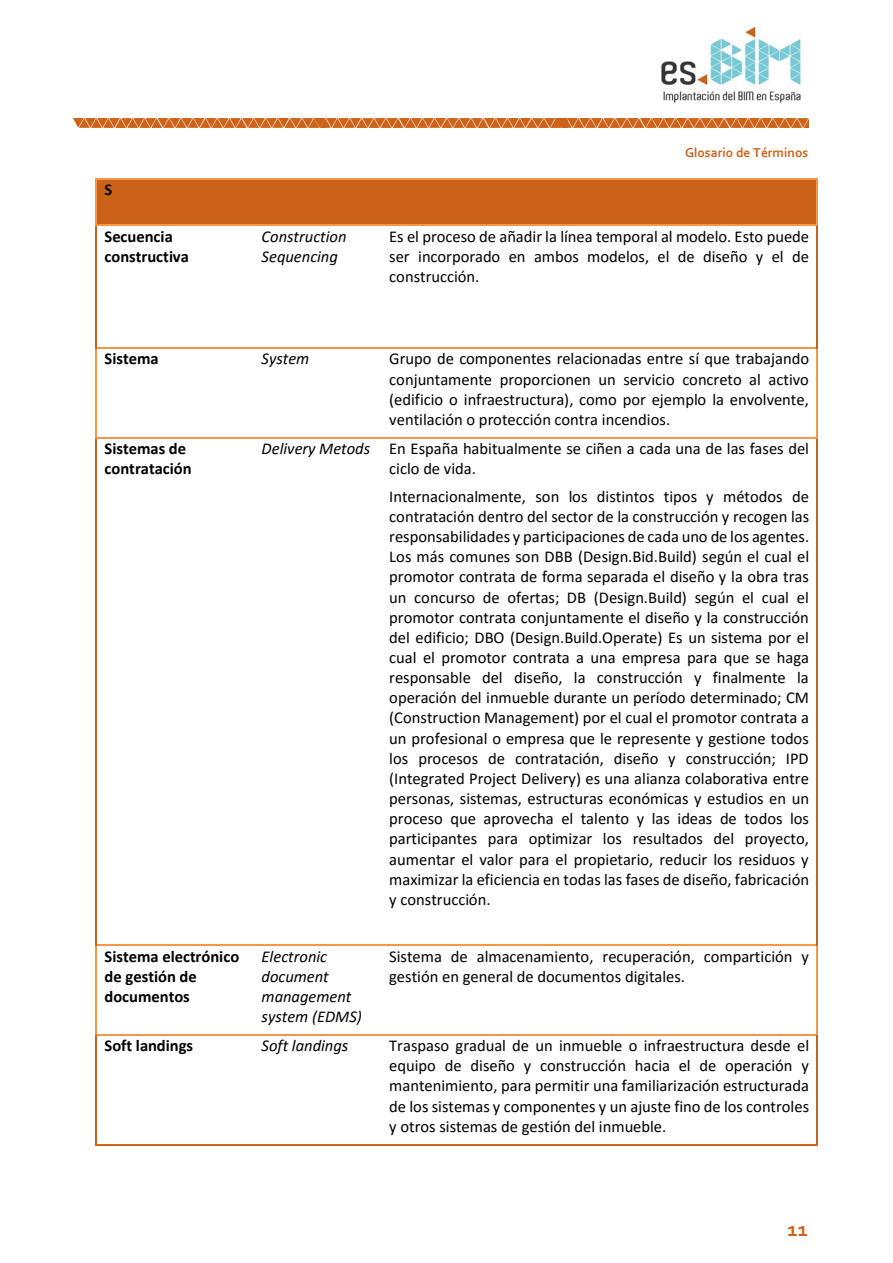
<style>
.page{position:relative;width:893px;height:1263px;background:#fff}
.page>*{position:absolute;margin:0;border:0;box-sizing:border-box;transform-origin:0 0}
.t1{font:700 21px "Corbel";color:#cb6219}
.t2{font:16.5px/20.1px "Calibri";color:#000;text-align:justify}
.t3{font:700 16.5px/20.1px "Calibri";color:#000}
.t4{font:italic 16.5px/20.1px "Calibri";color:#000}
.t5{font:700 13.5px "Corbel";color:#cb6219}
</style>
<div class="page">
<img style="left:567px;top:118px;width:241px;height:10px">
<img style="left:326px;top:118px;width:241px;height:10px">
<img style="left:73px;top:118px;width:253px;height:10px">
<img style="left:661px;top:26px;width:142px;height:77px">
<div style="left:97px;top:180px;width:8px;height:27px;background:#cb6219"></div>
<div style="left:245px;top:180px;width:8px;height:27px;background:#cb6219"></div>
<div style="left:97px;top:207px;width:156px;height:18px;background:#cb6219"></div>
<div style="left:105px;top:180px;width:140px;height:27px;background:#cb6219"></div>
<div style="left:253px;top:180px;width:9px;height:27px;background:#cb6219"></div>
<div style="left:373px;top:180px;width:8px;height:27px;background:#cb6219"></div>
<div style="left:253px;top:207px;width:128px;height:18px;background:#cb6219"></div>
<div style="left:262px;top:180px;width:111px;height:27px;background:#cb6219"></div>
<div style="left:381px;top:180px;width:8px;height:27px;background:#cb6219"></div>
<div style="left:809px;top:180px;width:7px;height:27px;background:#cb6219"></div>
<div style="left:381px;top:207px;width:435px;height:18px;background:#cb6219"></div>
<div style="left:389px;top:180px;width:420px;height:27px;background:#cb6219"></div>
<hr style="left:97px;top:178px;width:156px;height:2px;background:#f79646">
<hr style="left:255px;top:178px;width:126px;height:2px;background:#f79646">
<hr style="left:383px;top:178px;width:433px;height:2px;background:#f79646">
<hr style="left:96px;top:180px;width:1px;height:45px;background:#f79646">
<hr style="left:816px;top:180px;width:2px;height:45px;background:#f79646">
<hr style="left:97px;top:225px;width:156px;height:1px;background:#f79646">
<hr style="left:255px;top:225px;width:126px;height:1px;background:#f79646">
<hr style="left:383px;top:225px;width:433px;height:1px;background:#f79646">
<hr style="left:96px;top:226px;width:1px;height:121px;background:#cb6219">
<hr style="left:816px;top:226px;width:2px;height:121px;background:#cb6219">
<hr style="left:97px;top:347px;width:156px;height:2px;background:#f79646">
<hr style="left:255px;top:347px;width:126px;height:2px;background:#f79646">
<hr style="left:383px;top:347px;width:433px;height:2px;background:#f79646">
<hr style="left:96px;top:349px;width:1px;height:88px;background:#f79646">
<hr style="left:816px;top:349px;width:2px;height:88px;background:#f79646">
<hr style="left:97px;top:437px;width:156px;height:2px;background:#f79646">
<hr style="left:255px;top:437px;width:126px;height:2px;background:#f79646">
<hr style="left:383px;top:437px;width:433px;height:2px;background:#f79646">
<hr style="left:96px;top:439px;width:1px;height:505px;background:#cb6219">
<hr style="left:816px;top:439px;width:2px;height:505px;background:#cb6219">
<hr style="left:97px;top:944px;width:156px;height:2px;background:#f79646">
<hr style="left:255px;top:944px;width:126px;height:2px;background:#f79646">
<hr style="left:383px;top:944px;width:433px;height:2px;background:#f79646">
<hr style="left:96px;top:946px;width:1px;height:88px;background:#f79646">
<hr style="left:816px;top:946px;width:2px;height:88px;background:#f79646">
<hr style="left:97px;top:1034px;width:156px;height:2px;background:#f79646">
<hr style="left:255px;top:1034px;width:126px;height:2px;background:#f79646">
<hr style="left:383px;top:1034px;width:433px;height:2px;background:#f79646">
<hr style="left:96px;top:1036px;width:1px;height:108px;background:#cb6219">
<hr style="left:97px;top:1144px;width:156px;height:1px;background:#cb6219">
<hr style="left:254px;top:1144px;width:127px;height:1px;background:#cb6219">
<hr style="left:381px;top:1144px;width:435px;height:1px;background:#cb6219">
<hr style="left:816px;top:1036px;width:2px;height:108px;background:#cb6219">
<p class="t5" style="left:685px;top:147px;width:125px">Glosario de Términos</p>
<p class="t3" style="left:105px;top:181px;width:9px">S</p>
<p class="t3" style="left:105px;top:228px;width:86px">Secuencia constructiva</p>
<p class="t4" style="left:262px;top:228px;width:86px">Construction<br>Sequencing</p>
<p class="t2" style="left:389px;top:228px;width:421px">Es el proceso de añadir la línea temporal al modelo. Esto puede ser incorporado en ambos modelos, el de diseño y el de construcción.</p>
<p class="t3" style="left:105px;top:350px;width:56px">Sistema</p>
<p class="t4" style="left:262px;top:350px;width:49px">System</p>
<p class="t2" style="left:389px;top:350px;width:421px">Grupo de componentes relacionadas entre sí que trabajando conjuntamente proporcionen un servicio concreto al activo (edificio o infraestructura), como por ejemplo la envolvente, ventilación o protección contra incendios.</p>
<p class="t3" style="left:105px;top:440px;width:88px">Sistemas de contratación</p>
<p class="t4" style="left:262px;top:440px;width:110px">Delivery Metods</p>
<p class="t2" style="left:389px;top:440px;width:421px">En España habitualmente se ciñen a cada una de las fases del ciclo de vida.</p>
<p class="t2" style="left:389px;top:488px;width:422px">Internacionalmente, son los distintos tipos y métodos de contratación dentro del sector de la construcción y recogen las responsabilidades y participaciones de cada uno de los agentes.<br>Los más comunes son DBB (Design.Bid.Build) según el cual el promotor contrata de forma separada el diseño y la obra tras un concurso de ofertas; DB (Design.Build) según el cual el promotor contrata conjuntamente el diseño y la construcción del edificio; DBO (Design.Build.Operate) Es un sistema por el cual el promotor contrata a una empresa para que se haga responsable del diseño, la construcción y finalmente la operación del inmueble durante un período determinado; CM (Construction Management) por el cual el promotor contrata a un profesional o empresa que le represente y gestione todos los procesos de contratación, diseño y construcción; IPD (Integrated Project Delivery) es una alianza colaborativa entre personas, sistemas, estructuras económicas y estudios en un proceso que aprovecha el talento y las ideas de todos los participantes para optimizar los resultados del proyecto, aumentar el valor para el propietario, reducir los residuos y maximizar la eficiencia en todas las fases de diseño, fabricación y construcción.</p>
<p class="t3" style="left:105px;top:947px;width:136px">Sistema electrónico de gestión de documentos</p>
<p class="t4" style="left:262px;top:947px;width:102px">Electronic document management system (EDMS)</p>
<p class="t2" style="left:389px;top:947px;width:421px">Sistema de almacenamiento, recuperación, compartición y gestión en general de documentos digitales.</p>
<p class="t3" style="left:105px;top:1037px;width:90px">Soft landings</p>
<p class="t4" style="left:262px;top:1037px;width:88px">Soft landings</p>
<p class="t2" style="left:389px;top:1037px;width:421px">Traspaso gradual de un inmueble o infraestructura desde el equipo de diseño y construcción hacia el de operación y mantenimiento, para permitir una familiarización estructurada de los sistemas y componentes y un ajuste fino de los controles y otros sistemas de gestión del inmueble.</p>
<p class="t1" style="left:787px;top:1220px;width:22px">11</p>
</div>
